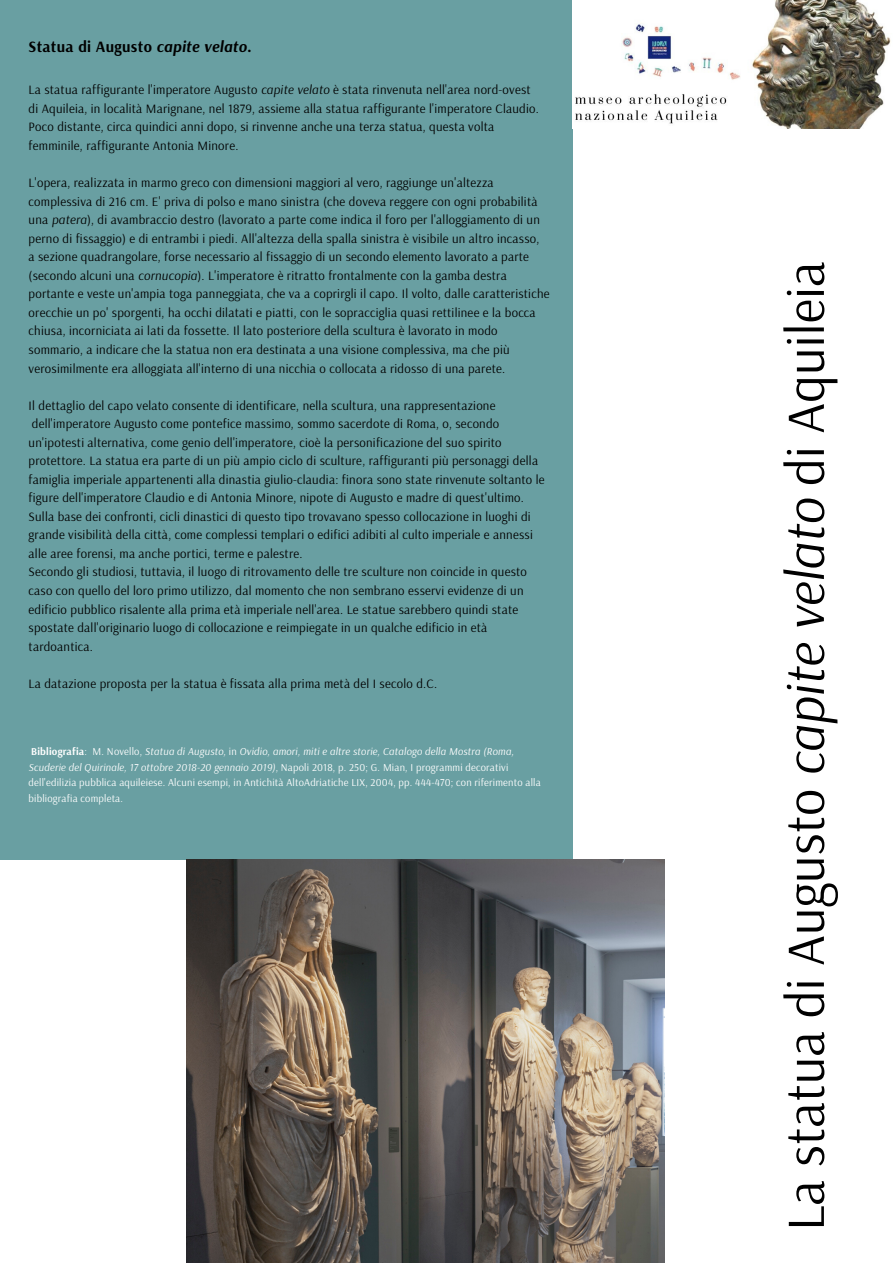
<style>
.page{position:relative;width:893px;height:1263px;background:#fff}
.page>*{position:absolute;margin:0;border:0;box-sizing:border-box;transform-origin:0 0}
.t1{font:54px "Arsenal";color:#000}
.t2{font:700 15.75px "Arsenal";letter-spacing:.02em;color:#000}
.t3{font:12.75px/18.5px "Arsenal";letter-spacing:.02em;color:#000}
.t4{font:10.5px/15.5px "Arsenal";letter-spacing:.02em;color:#fff}
.s1{font-style:italic}
.s2{font-weight:700}
</style>
<div class="page">
<div style="left:0;top:0;width:572px;height:859px;background:#699fa2"></div>
<img style="left:575px;top:0;width:316px;height:129px">
<img style="left:186px;top:860px;width:479px;height:403px">
<p class="t2" style="left:29px;top:36px;width:225px">Statua di Augusto <span class="s1">capite velato</span>.</p>
<p class="t3" style="left:29px;top:80px;width:512px">La statua raffigurante l'imperatore Augusto <span class="s1">capite velato</span> è stata rinvenuta nell'area nord-ovest di Aquileia, in località Marignane, nel 1879, assieme alla statua raffigurante l'imperatore Claudio.<br>Poco distante, circa quindici anni dopo, si rinvenne anche una terza statua, questa volta femminile, raffigurante Antonia Minore.</p>
<p class="t3" style="left:29px;top:173px;width:522px">L'opera, realizzata in marmo greco con dimensioni maggiori al vero, raggiunge un'altezza complessiva di 216 cm. E' priva di polso e mano sinistra (che doveva reggere con ogni probabilità una <span class="s1">patera</span>), di avambraccio destro (lavorato a parte come indica il foro per l'alloggiamento di un perno di fissaggio) e di entrambi i piedi. All'altezza della spalla sinistra è visibile un altro incasso,<br>a sezione quadrangolare, forse necessario al fissaggio di un secondo elemento lavorato a parte (secondo alcuni una <span class="s1">cornucopia</span>). L'imperatore è ritratto frontalmente con la gamba destra portante e veste un'ampia toga panneggiata, che va a coprirgli il capo. Il volto, dalle caratteristiche orecchie un po' sporgenti, ha occhi dilatati e piatti, con le sopracciglia quasi rettilinee e la bocca chiusa, incorniciata ai lati da fossette. Il lato posteriore della scultura è lavorato in modo sommario, a indicare che la statua non era destinata a una visione complessiva, ma che più verosimilmente era alloggiata all'interno di una nicchia o collocata a ridosso di una parete.</p>
<p class="t3" style="left:29px;top:396px;width:517px">Il dettaglio del capo velato consente di identificare, nella scultura, una rappresentazione dell'imperatore Augusto come pontefice massimo, sommo sacerdote di Roma, o, secondo un'ipotesti alternativa, come genio dell'imperatore, cioè la personificazione del suo spirito protettore. La statua era parte di un più ampio ciclo di sculture, raffiguranti più personaggi della famiglia imperiale appartenenti alla dinastia giulio-claudia: finora sono state rinvenute soltanto le figure dell'imperatore Claudio e di Antonia Minore, nipote di Augusto e madre di quest'ultimo.<br>Sulla base dei confronti, cicli dinastici di questo tipo trovavano spesso collocazione in luoghi di grande visibilità della città, come complessi templari o edifici adibiti al culto imperiale e annessi alle aree forensi, ma anche portici, terme e palestre.<br>Secondo gli studiosi, tuttavia, il luogo di ritrovamento delle tre sculture non coincide in questo caso con quello del loro primo utilizzo, dal momento che non sembrano esservi evidenze di un edificio pubblico risalente alla prima età imperiale nell'area. Le statue sarebbero quindi state spostate dall'originario luogo di collocazione e reimpiegate in un qualche edificio in età tardoantica.</p>
<p class="t3" style="left:29px;top:674px;width:410px">La datazione proposta per la statua è fissata alla prima metà del I secolo d.C.</p>
<p class="t4" style="left:29px;top:743px;width:514px"><span class="s2">Bibliografia</span>: M. Novello, <span class="s1">Statua di Augusto,</span> in <span class="s1">Ovidio, amori, miti e altre storie, Catalogo della Mostra (Roma, Scuderie del Quirinale, 17 ottobre 2018-20 gennaio 2019)</span>, Napoli 2018, p. 250; G. Mian, I programmi decorativi dell'edilizia pubblica aquileiese. Alcuni esempi, in Antichità AltoAdriatiche LIX, 2004, pp. 444-470; con riferimento alla bibliografia completa.</p>
<h1 class="t1" style="left:770px;top:1231px;width:971px;rotate:-90deg">La statua di Augusto <span class="s1">capite velato</span> di Aquileia</h1>
</div>
